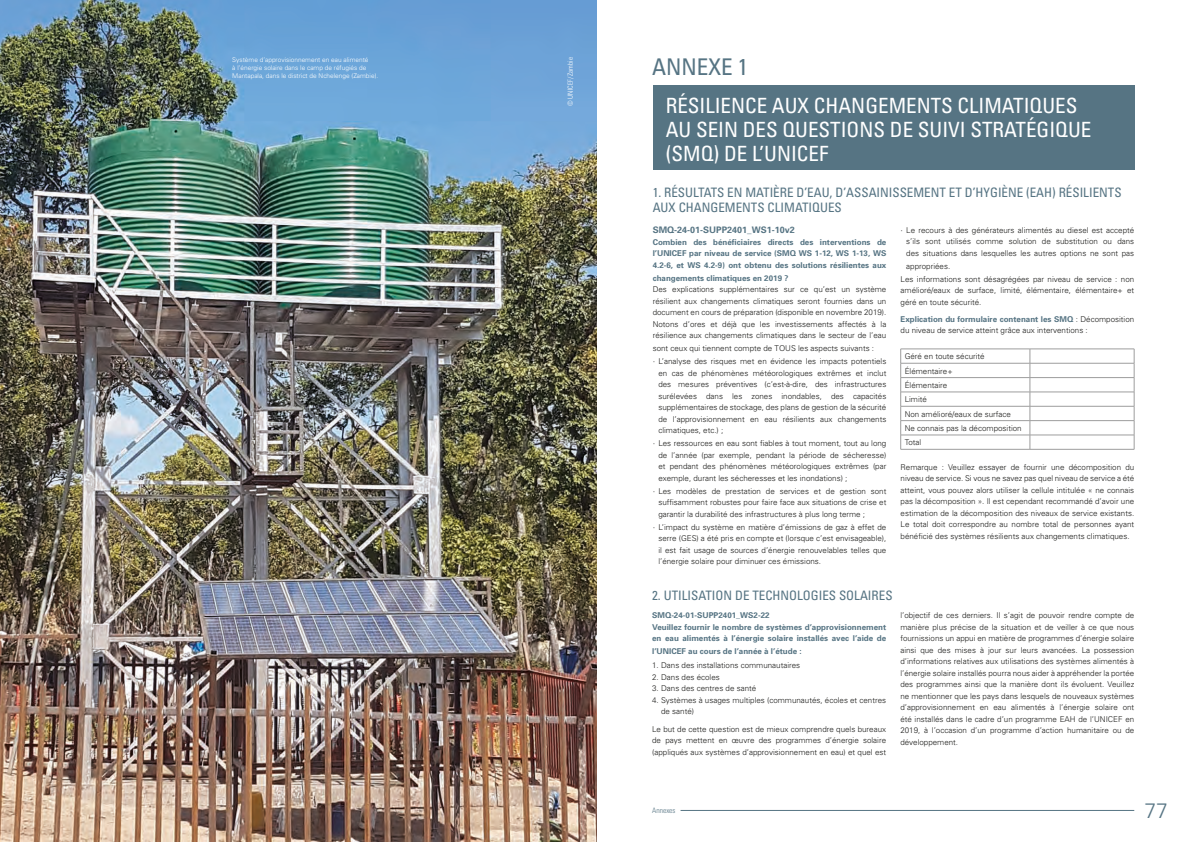
<style>
.page{position:relative;width:1191px;height:842px;background:#fff}
.page>*{position:absolute;margin:0;border:0;box-sizing:border-box;transform-origin:0 0}
.t1{font:condensed 23px "Univers";color:#567483}
.t2{font:condensed 21px/24px "Univers";color:#fff}
.t3{font:300 21px "Univers";color:#567483}
.t4{font:condensed 13px/15px "Univers";color:#567483}
.t5{font:700 9px "Univers";color:#567483}
.t6{font:300 8px/11.5px "Univers";color:#1d1d1b;text-align:justify}
.t7{font:700 8px/11.5px "Univers";color:#567483;text-align:justify}
.t8{font:300 condensed 7.5px "Univers";color:#567483}
.t9{font:300 condensed 7px "Univers";letter-spacing:.025em;color:#fff}
.t10{font:300 6.5px/8px "Univers";color:#fff}
.s1{font-size:9px}
.s2{font-weight:700;color:#567483}
</style>
<div class="page">
<hr style="left:596px;top:0;width:1px;height:842px;background:#9d9d9d">
<hr style="left:680px;top:810px;width:454px;height:1px;background:#567483">
<img style="left:0;top:0;width:596px;height:842px">
<div style="left:652px;top:86px;width:482px;height:84px;background:#567483"></div>
<hr style="left:900px;top:349px;width:130px;height:1px;background:#9d9d9d">
<hr style="left:1030px;top:349px;width:104px;height:1px;background:#9d9d9d">
<hr style="left:900px;top:363px;width:130px;height:1px;background:#9d9d9d">
<hr style="left:1030px;top:363px;width:104px;height:1px;background:#9d9d9d">
<hr style="left:900px;top:377px;width:130px;height:1px;background:#9d9d9d">
<hr style="left:1030px;top:377px;width:104px;height:1px;background:#9d9d9d">
<hr style="left:900px;top:392px;width:130px;height:1px;background:#9d9d9d">
<hr style="left:1030px;top:392px;width:104px;height:1px;background:#9d9d9d">
<hr style="left:900px;top:406px;width:130px;height:1px;background:#9d9d9d">
<hr style="left:1030px;top:406px;width:104px;height:1px;background:#9d9d9d">
<hr style="left:900px;top:420px;width:130px;height:1px;background:#9d9d9d">
<hr style="left:1030px;top:420px;width:104px;height:1px;background:#9d9d9d">
<hr style="left:900px;top:435px;width:130px;height:1px;background:#9d9d9d">
<svg style="left:900px;top:349px;width:1px;height:100px"></svg>
<hr style="left:1030px;top:435px;width:104px;height:1px;background:#9d9d9d">
<svg style="left:1029px;top:349px;width:1px;height:100px"></svg>
<svg style="left:1134px;top:349px;width:1px;height:100px"></svg>
<hr style="left:900px;top:449px;width:130px;height:1px;background:#9d9d9d">
<hr style="left:1030px;top:449px;width:104px;height:1px;background:#9d9d9d">
<p class="t10" style="left:232px;top:56px;width:147px">Système d’approvisionnement en eau alimenté<br>à l’énergie solaire dans le camp de réfugiés de<br>Mantapala, dans le district de Nchelenge (Zambie).</p>
<p class="t9" style="left:566px;top:106px;width:51px;rotate:-90deg">© UNICEF/Zambie</p>
<h1 class="t1" style="left:652px;top:52px;width:97px">ANNEXE 1</h1>
<h2 class="t2" style="left:665px;top:93px;width:427px">RÉSILIENCE AUX CHANGEMENTS CLIMATIQUES<br>AU SEIN DES QUESTIONS DE SUIVI STRATÉGIQUE (SMQ) DE L’UNICEF</h2>
<h3 class="t4" style="left:652px;top:185px;width:470px">1. RÉSULTATS EN MATIÈRE D’EAU, D’ASSAINISSEMENT ET D’HYGIÈNE (EAH) RÉSILIENTS<br>AUX CHANGEMENTS CLIMATIQUES</h3>
<p class="t5" style="left:652px;top:225px;width:144px">SMQ-24-01-SUPP2401_WS1-10v2</p>
<p class="t7" style="left:652px;top:236px;width:235px">Combien des bénéficiaires directs des interventions de l’UNICEF par niveau de service (SMQ WS 1-12, WS 1-13, WS 4.2-6, et WS 4.2-9) ont obtenu des solutions résilientes aux</p>
<p class="t7" style="left:652px;top:272px;width:137px">changements climatiques en 2019 ?</p>
<p class="t6" style="left:652px;top:284px;width:235px">Des explications supplémentaires sur ce qu’est un système résilient aux changements climatiques seront fournies dans un document en cours de préparation (disponible en novembre 2019).<br>Notons d’ores et déjà que les investissements affectés à la résilience aux changements climatiques dans le secteur de l’eau</p>
<p class="t6" style="left:652px;top:342px;width:235px;line-height:12.9px">sont ceux qui tiennent compte de TOUS les aspects suivants :<br><span class="s1">·</span> L’analyse des risques met en évidence les impacts potentiels</p>
<p class="t6" style="left:658px;top:367px;width:229px">en cas de phénomènes météorologiques extrêmes et inclut des mesures préventives (c’est-à-dire, des infrastructures surélevées dans les zones inondables, des capacités supplémentaires de stockage, des plans de gestion de la sécurité de l’approvisionnement en eau résilients aux changements climatiques, etc.) ;</p>
<p class="t6" style="left:658px;top:438px;width:229px;text-indent:-6px"><span class="s1">·</span> Les ressources en eau sont fiables à tout moment, tout au long de l’année (par exemple, pendant la période de sécheresse) et pendant des phénomènes météorologiques extrêmes (par exemple, durant les sécheresses et les inondations) ;</p>
<p class="t6" style="left:658px;top:485px;width:229px;text-indent:-6px"><span class="s1">·</span> Les modèles de prestation de services et de gestion sont suffisamment robustes pour faire face aux situations de crise et garantir la durabilité des infrastructures à plus long terme ;</p>
<p class="t6" style="left:658px;top:521px;width:229px;text-indent:-6px"><span class="s1">·</span> L’impact du système en matière d’émissions de gaz à effet de serre (GES) a été pris en compte et (lorsque c’est envisageable), il est fait usage de sources d’énergie renouvelables telles que l’énergie solaire pour diminuer ces émissions.</p>
<p class="t6" style="left:906px;top:224px;width:229px;text-indent:-6px"><span class="s1">·</span> Le recours à des générateurs alimentés au diesel est accepté s’ils sont utilisés comme solution de substitution ou dans des situations dans lesquelles les autres options ne sont pas</p>
<p class="t6" style="left:900px;top:259px;width:235px;line-height:12.9px;text-indent:6px">appropriées.<br>Les informations sont désagrégées par niveau de service : non</p>
<p class="t6" style="left:900px;top:284px;width:235px">amélioré/eaux de surface, limité, élémentaire, élémentaire+ et géré en toute sécurité.</p>
<p class="t6" style="left:900px;top:313px;width:235px"><span class="s2">Explication du formulaire contenant les SMQ</span> : Décomposition du niveau de service atteint grâce aux interventions :</p>
<p class="t6" style="left:904px;top:349px;width:118px;line-height:14.3px;text-align:left">Géré en toute sécurité<br>Élémentaire+<br>Élémentaire<br>Limité<br>Non amélioré/eaux de surface<br>Ne connais pas la décomposition<br>Total</p>
<p class="t6" style="left:900px;top:461px;width:235px">Remarque : Veuillez essayer de fournir une décomposition du niveau de service. Si vous ne savez pas quel niveau de service a été atteint, vous pouvez alors utiliser la cellule intitulée « ne connais pas la décomposition ». Il est cependant recommandé d’avoir une estimation de la décomposition des niveaux de service existants.<br>Le total doit correspondre au nombre total de personnes ayant bénéficié des systèmes résilients aux changements climatiques.</p>
<h3 class="t4" style="left:652px;top:587px;width:242px">2. UTILISATION DE TECHNOLOGIES SOLAIRES</h3>
<p class="t7" style="left:652px;top:609px;width:235px;text-align:left">SMQ-24-01-SUPP2401_WS2-22<br>Veuillez fournir le nombre de systèmes d’approvisionnement en eau alimentés à l’énergie solaire installés avec l’aide de</p>
<p class="t7" style="left:652px;top:645px;width:151px">l’UNICEF au cours de l’année à l’étude :</p>
<p class="t6" style="left:652px;top:660px;width:150px">1. Dans des installations communautaires</p>
<p class="t6" style="left:652px;top:671px;width:69px">2. Dans des écoles</p>
<p class="t6" style="left:652px;top:683px;width:106px">3. Dans des centres de santé</p>
<p class="t6" style="left:661px;top:694px;width:226px;text-indent:-9px">4. Systèmes à usages multiples (communautés, écoles et centres de santé)</p>
<p class="t6" style="left:652px;top:723px;width:235px">Le but de cette question est de mieux comprendre quels bureaux de pays mettent en œuvre des programmes d’énergie solaire (appliqués aux systèmes d’approvisionnement en eau) et quel est</p>
<p class="t6" style="left:900px;top:609px;width:235px">l’objectif de ces derniers. Il s’agit de pouvoir rendre compte de manière plus précise de la situation et de veiller à ce que nous fournissions un appui en matière de programmes d’énergie solaire ainsi que des mises à jour sur leurs avancées. La possession d’informations relatives aux utilisations des systèmes alimentés à l’énergie solaire installés pourra nous aider à appréhender la portée des programmes ainsi que la manière dont ils évoluent. Veuillez ne mentionner que les pays dans lesquels de nouveaux systèmes d’approvisionnement en eau alimentés à l’énergie solaire ont été installés dans le cadre d’un programme EAH de l’UNICEF en 2019, à l’occasion d’un programme d’action humanitaire ou de développement.</p>
<p class="t8" style="left:652px;top:806px;width:25px">Annexes</p>
<h2 class="t3" style="left:1144px;top:798px;width:25px">77</h2>
</div>
